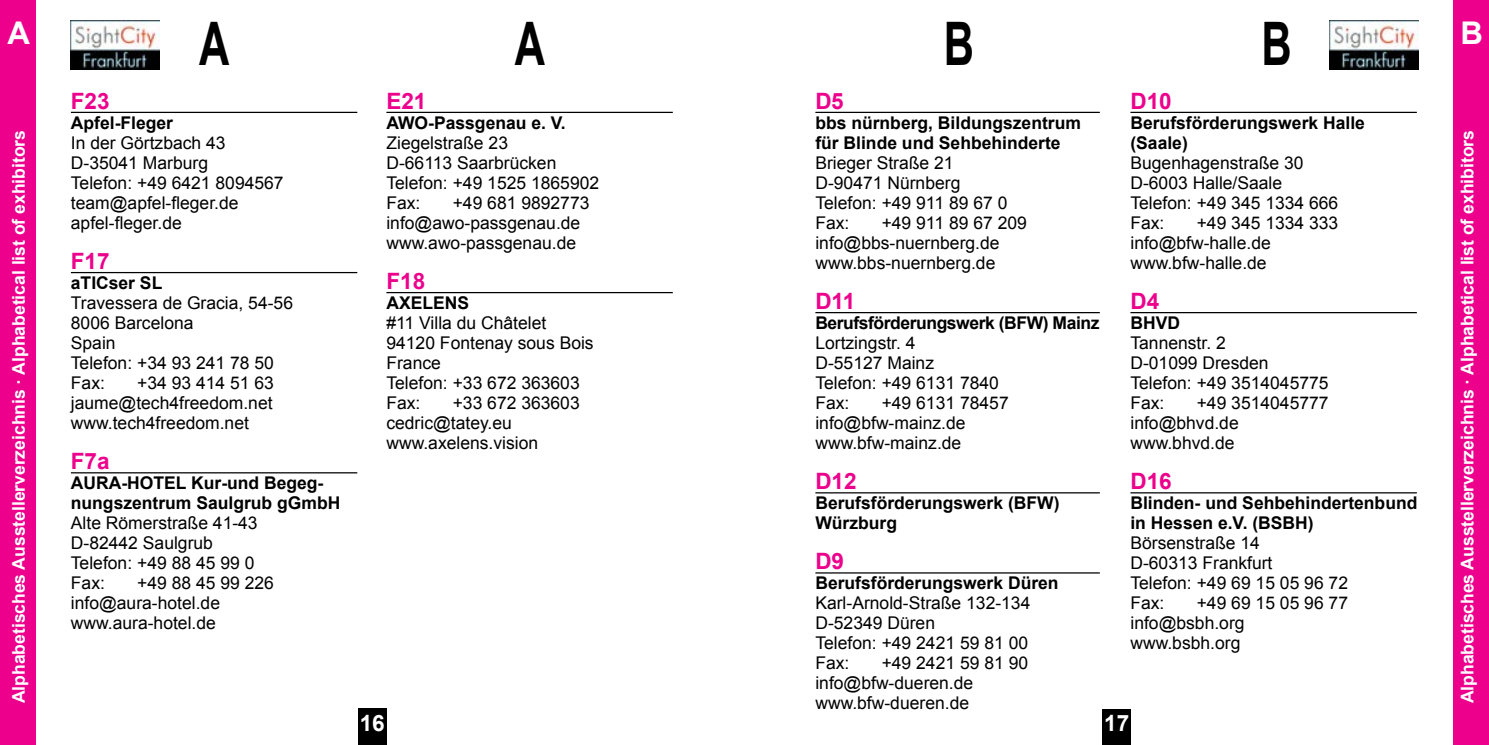
<style>
.page{position:relative;width:1489px;height:745px;background:#fff}
.page>*{position:absolute;margin:0;border:0;box-sizing:border-box;transform-origin:0 0}
.t1{font:700 60px "Arial";color:#000;scale:.7 1}
.t2{font:700 31.25px "Arial";color:#fff}
.t3{font:700 22.5px "Arial";color:#ec008c}
.t4{font:700 22.5px "Arial";color:#fff}
.t5{font:17.5px/20px "Arial";color:#000}
.t6{font:700 17.5px/20px "Arial";color:#000}
.t7{font:700 17.5px "Arial";color:#fff}
.t8{font:700 17.5px "Arial";letter-spacing:-.025em;color:#000}
</style>
<div class="page">
<img style="left:70px;top:21px;width:90px;height:48px">
<img style="left:1329px;top:21px;width:89px;height:48px">
<div style="left:358px;top:707px;width:28px;height:37px;background:#000"></div>
<div style="left:1102px;top:709px;width:28px;height:35px;background:#000"></div>
<hr style="left:71px;top:112px;width:286px;height:1px;background:#000">
<hr style="left:71px;top:272px;width:286px;height:1px;background:#000">
<hr style="left:71px;top:472px;width:286px;height:1px;background:#000">
<hr style="left:386px;top:112px;width:286px;height:1px;background:#000">
<hr style="left:386px;top:292px;width:286px;height:1px;background:#000">
<div style="left:0;top:0;width:35px;height:744px;background:#ec008c"></div>
<hr style="left:815px;top:112px;width:284px;height:1px;background:#000">
<hr style="left:815px;top:312px;width:284px;height:1px;background:#000">
<hr style="left:815px;top:492px;width:284px;height:1px;background:#000">
<hr style="left:815px;top:572px;width:284px;height:1px;background:#000">
<div style="left:1453px;top:0;width:35px;height:744px;background:#ec008c"></div>
<hr style="left:1130px;top:112px;width:286px;height:1px;background:#000">
<hr style="left:1130px;top:312px;width:286px;height:1px;background:#000">
<hr style="left:1130px;top:492px;width:286px;height:1px;background:#000">
<h2 class="t2" style="left:8px;top:13px;width:24px">A</h2>
<p class="t7" style="left:7px;top:702px;width:574px;rotate:-90deg">Alphabetisches Ausstellerverzeichnis · Alphabetical list of exhibitors</p>
<h1 class="t1" style="left:199px;top:4px;width:45px">A</h1>
<p class="t3" style="left:71px;top:86px;width:40px">F23</p>
<p class="t6" style="left:71px;top:113px;width:104px">Apfel-Fleger</p>
<p class="t5" style="left:71px;top:133px;width:214px">In der Görtzbach 43<br>D-35041 Marburg<br>Telefon: +49 6421 8094567 team@apfel-fleger.de apfel-fleger.de</p>
<p class="t3" style="left:71px;top:246px;width:40px">F17</p>
<p class="t6" style="left:71px;top:273px;width:93px">aTICser SL</p>
<p class="t5" style="left:71px;top:293px;width:224px">Travessera de Gracia, 54-56<br>8006 Barcelona<br>Spain<br>Telefon: +34 93 241 78 50<br>Fax:</p>
<p class="t5" style="left:71px;top:373px;width:204px;text-align:justify;text-indent:66px">+34 93 414 51 63 jaume@tech4freedom.net www.tech4freedom.net</p>
<p class="t3" style="left:71px;top:446px;width:40px">F7a</p>
<p class="t6" style="left:71px;top:473px;width:271px">AURA-HOTEL Kur-und Begeg&shy;nungszentrum Saulgrub gGmbH</p>
<p class="t5" style="left:71px;top:513px;width:188px">Alte Römerstraße 41-43<br>D-82442 Saulgrub<br>Telefon: +49 88 45 99 0<br>Fax:</p>
<p class="t5" style="left:71px;top:573px;width:204px;text-indent:66px">+49 88 45 99 226 info@aura-hotel.de www.aura-hotel.de</p>
<h1 class="t1" style="left:515px;top:4px;width:45px">A</h1>
<p class="t3" style="left:386px;top:86px;width:42px">E21</p>
<p class="t6" style="left:386px;top:113px;width:181px">AWO-Passgenau e. V.</p>
<p class="t5" style="left:386px;top:133px;width:214px">Ziegelstraße 23<br>D-66113 Saarbrücken<br>Telefon: +49 1525 1865902<br>Fax:</p>
<p class="t5" style="left:386px;top:193px;width:204px;text-indent:66px">+49 681 9892773 info@awo-passgenau.de www.awo-passgenau.de</p>
<p class="t3" style="left:386px;top:266px;width:40px">F18</p>
<p class="t6" style="left:386px;top:293px;width:84px">AXELENS</p>
<p class="t5" style="left:386px;top:313px;width:209px">#11 Villa du Châtelet<br>94120 Fontenay sous Bois<br>France<br>Telefon: +33 672 363603<br>Fax:</p>
<p class="t5" style="left:386px;top:393px;width:195px;text-indent:66px">+33 672 363603 cedric@tatey.eu www.axelens.vision</p>
<h1 class="t1" style="left:943px;top:4px;width:45px">B</h1>
<h1 class="t1" style="left:1261px;top:4px;width:45px">B</h1>
<p class="t3" style="left:815px;top:86px;width:30px">D5</p>
<p class="t6" style="left:815px;top:113px;width:267px">bbs nürnberg, Bildungszentrum für Blinde und Sehbehinderte</p>
<p class="t5" style="left:815px;top:153px;width:193px">Brieger Straße 21<br>D-90471 Nürnberg<br>Telefon: +49 911 89 67 0<br>Fax:</p>
<p class="t5" style="left:815px;top:213px;width:213px;text-indent:66px">+49 911 89 67 209 info@bbs-nuernberg.de www.bbs-nuernberg.de</p>
<p class="t3" style="left:815px;top:286px;width:42px">D11</p>
<p class="t8" style="left:815px;top:311px;width:285px">Berufsförderungswerk (BFW) Mainz</p>
<p class="t5" style="left:815px;top:333px;width:185px">Lortzingstr. 4<br>D-55127 Mainz<br>Telefon: +49 6131 7840<br>Fax:</p>
<p class="t5" style="left:815px;top:393px;width:195px;text-indent:66px">+49 6131 78457 info@bfw-mainz.de www.bfw-mainz.de</p>
<p class="t3" style="left:815px;top:466px;width:43px">D12</p>
<p class="t6" style="left:815px;top:493px;width:246px">Berufsförderungswerk (BFW)<br>Würzburg</p>
<p class="t3" style="left:815px;top:546px;width:30px">D9</p>
<p class="t6" style="left:815px;top:573px;width:245px">Berufsförderungswerk Düren</p>
<p class="t5" style="left:815px;top:593px;width:216px">Karl-Arnold-Straße 132-134<br>D-52349 Düren<br>Telefon: +49 2421 59 81 00<br>Fax:</p>
<p class="t5" style="left:815px;top:653px;width:214px;text-indent:66px">+49 2421 59 81 90 info@bfw-dueren.de www.bfw-dueren.de</p>
<p class="t3" style="left:1130px;top:86px;width:43px">D10</p>
<p class="t6" style="left:1130px;top:113px;width:236px">Berufsförderungswerk Halle (Saale)</p>
<p class="t5" style="left:1130px;top:153px;width:209px">Bugenhagenstraße 30<br>D-6003 Halle/Saale<br>Telefon: +49 345 1334 666<br>Fax:</p>
<p class="t5" style="left:1130px;top:213px;width:209px;text-indent:66px">+49 345 1334 333 info@bfw-halle.de www.bfw-halle.de</p>
<p class="t3" style="left:1130px;top:286px;width:30px">D4</p>
<p class="t6" style="left:1130px;top:313px;width:51px">BHVD</p>
<p class="t5" style="left:1130px;top:333px;width:200px">Tannenstr. 2<br>D-01099 Dresden<br>Telefon: +49 3514045775<br>Fax:</p>
<p class="t5" style="left:1130px;top:393px;width:200px;text-indent:66px">+49 3514045777 info@bhvd.de www.bhvd.de</p>
<p class="t3" style="left:1130px;top:466px;width:43px">D16</p>
<p class="t6" style="left:1130px;top:493px;width:288px">Blinden- und Sehbehindertenbund in Hessen e.V. (BSBH)</p>
<p class="t5" style="left:1130px;top:533px;width:219px">Börsenstraße 14<br>D-60313 Frankfurt<br>Telefon: +49 69 15 05 96 72<br>Fax:</p>
<p class="t5" style="left:1130px;top:593px;width:219px;text-indent:66px">+49 69 15 05 96 77 info@bsbh.org www.bsbh.org</p>
<p class="t4" style="left:360px;top:708px;width:27px">16</p>
<p class="t4" style="left:1104px;top:708px;width:27px">17</p>
<h2 class="t2" style="left:1460px;top:13px;width:24px">B</h2>
<p class="t7" style="left:1455px;top:702px;width:574px;rotate:-90deg">Alphabetisches Ausstellerverzeichnis · Alphabetical list of exhibitors</p>
</div>
